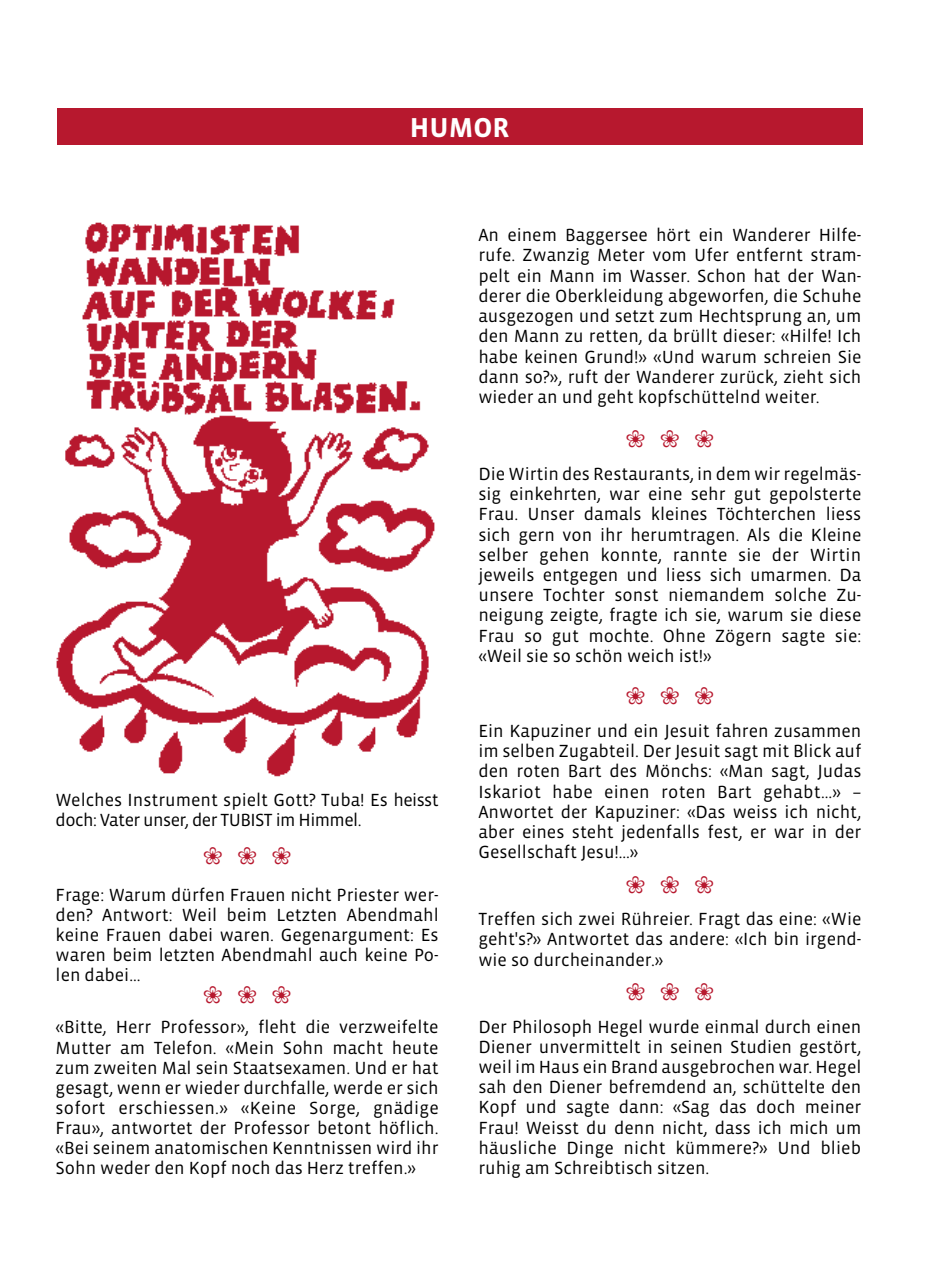
<style>
.page{position:relative;width:942px;height:1276px;background:#fff}
.page>*{position:absolute;margin:0;border:0;box-sizing:border-box;transform-origin:0 0}
.t1{font:700 28px "Vista Sans";color:#fff}
.t2{font:24px "Zapf Dingbats";color:#b7182e}
.t3{font:18px/20.2px "Vista Sans";color:#000;text-align:justify}
.t4{font:18px/20.2px "Vista Sans";letter-spacing:-.03em;color:#000}
</style>
<div class="page">
<div style="left:57px;top:108px;width:805px;height:37px;background:#b7182e"></div>
<img style="left:56px;top:222px;width:379px;height:555px">
<h1 class="t1" style="left:410px;top:113px;width:101px">HUMOR</h1>
<p class="t4" style="left:56px;top:790px;width:384px">Welches Instrument spielt Gott? Tuba! Es heisst doch: Vater unser, der TUBIST im Himmel.</p>
<h2 class="t2" style="left:203px;top:845px;width:90px">❀ ❀ ❀</h2>
<p class="t3" style="left:56px;top:885px;width:384px">Frage: Warum dürfen Frauen nicht Priester wer&shy;den? Antwort: Weil beim Letzten Abendmahl keine Frauen dabei waren. Gegenargument: Es waren beim letzten Abendmahl auch keine Po&shy;len dabei…</p>
<h2 class="t2" style="left:203px;top:983px;width:90px">❀ ❀ ❀</h2>
<p class="t3" style="left:56px;top:1017px;width:384px">«Bitte, Herr Professor», fleht die verzweifelte Mutter am Telefon. «Mein Sohn macht heute zum zweiten Mal sein Staatsexamen. Und er hat gesagt, wenn er wieder durchfalle, werde er sich sofort erschiessen.» «Keine Sorge, gnädige Frau», antwortet der Professor betont höflich. «Bei seinem anatomischen Kenntnissen wird ihr Sohn weder den Kopf noch das Herz treffen.»</p>
<p class="t3" style="left:478px;top:225px;width:384px">An einem Baggersee hört ein Wanderer Hilfe&shy;rufe. Zwanzig Meter vom Ufer entfernt stram&shy;pelt ein Mann im Wasser. Schon hat der Wan&shy;derer die Oberkleidung abgeworfen, die Schuhe ausgezogen und setzt zum Hechtsprung an, um den Mann zu retten, da brüllt dieser: «Hilfe! Ich habe keinen Grund!» «Und warum schreien Sie dann so?», ruft der Wanderer zurück, zieht sich wieder an und geht kopfschüttelnd weiter.</p>
<h2 class="t2" style="left:625px;top:428px;width:90px">❀ ❀ ❀</h2>
<p class="t3" style="left:478px;top:464px;width:384px">Die Wirtin des Restaurants, in dem wir regelmäs&shy;sig einkehrten, war eine sehr gut gepolsterte Frau. Unser damals kleines Töchterchen liess sich gern von ihr herumtragen. Als die Kleine selber gehen konnte, rannte sie der Wirtin jeweils entgegen und liess sich umarmen. Da unsere Tochter sonst niemandem solche Zu&shy;neigung zeigte, fragte ich sie, warum sie diese Frau so gut mochte. Ohne Zögern sagte sie: «Weil sie so schön weich ist!»</p>
<h2 class="t2" style="left:625px;top:685px;width:90px">❀ ❀ ❀</h2>
<p class="t3" style="left:478px;top:721px;width:384px">Ein Kapuziner und ein Jesuit fahren zusammen im selben Zugabteil. Der Jesuit sagt mit Blick auf den roten Bart des Mönchs: «Man sagt, Judas Iskariot habe einen roten Bart gehabt…» – Anwortet der Kapuziner: «Das weiss ich nicht, aber eines steht jedenfalls fest, er war in der Gesellschaft Jesu!…»</p>
<h2 class="t2" style="left:625px;top:873px;width:90px">❀ ❀ ❀</h2>
<p class="t3" style="left:478px;top:909px;width:384px">Treffen sich zwei Rühreier. Fragt das eine: «Wie geht's?» Antwortet das andere: «Ich bin irgend&shy;wie so durcheinander.»</p>
<h2 class="t2" style="left:625px;top:980px;width:90px">❀ ❀ ❀</h2>
<p class="t3" style="left:478px;top:1016px;width:384px">Der Philosoph Hegel wurde einmal durch einen Diener unvermittelt in seinen Studien gestört, weil im Haus ein Brand ausgebrochen war. Hegel sah den Diener befremdend an, schüttelte den Kopf und sagte dann: «Sag das doch meiner Frau! Weisst du denn nicht, dass ich mich um häusliche Dinge nicht kümmere?» Und blieb ruhig am Schreibtisch sitzen.</p>
</div>
